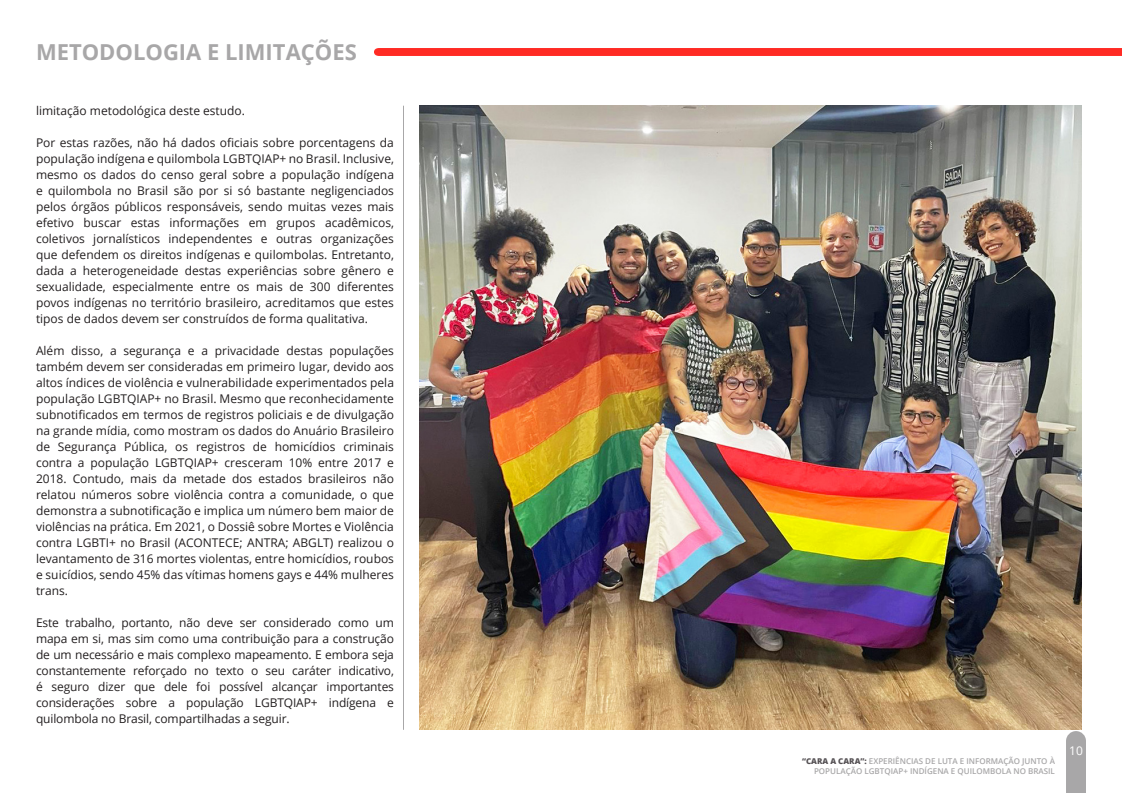
<style>
.page{position:relative;width:1122px;height:793px;background:#fff}
.page>*{position:absolute;margin:0;border:0;box-sizing:border-box;transform-origin:0 0}
.TÍTULO_2{font:700 22px "Open Sans";color:#a8a7a8}
.body{font:12px/16px "Open Sans";color:#231f20;text-align:justify}
.t1{font:12px "Open Sans";color:#fff}
.t2{font:600 8px/10px "Open Sans";color:#a8a7a8;text-align:right}
.s1{font-weight:800;color:#555154}
</style>
<div class="page">
<svg style="left:1066px;top:731px;width:20px;height:62px"></svg>
<div style="left:374px;top:48px;width:748px;height:8px;background:#ff2b24"></div>
<img style="left:419px;top:106px;width:663px;height:624px">
<hr style="left:403px;top:106px;width:1px;height:624px;background:#a8a7a8">
<p class="TÍTULO_2" style="left:36px;top:37px;width:322px">METODOLOGIA E LIMITAÇÕES</p>
<p class="body" style="left:36px;top:102px;width:211px">limitação metodológica deste estudo.</p>
<p class="body" style="left:36px;top:134px;width:360px">Por estas razões, não há dados oficiais sobre porcentagens da população indígena e quilombola LGBTQIAP+ no Brasil. Inclusive, mesmo os dados do censo geral sobre a população indígena e quilombola no Brasil são por si só bastante negligenciados pelos órgãos públicos responsáveis, sendo muitas vezes mais efetivo buscar estas informações em grupos acadêmicos, coletivos jornalísticos independentes e outras organizações que defendem os direitos indígenas e quilombolas. Entretanto, dada a heterogeneidade destas experiências sobre gênero e sexualidade, especialmente entre os mais de 300 diferentes povos indígenas no território brasileiro, acreditamos que estes tipos de dados devem ser construídos de forma qualitativa.</p>
<p class="body" style="left:36px;top:342px;width:360px">Além disso, a segurança e a privacidade destas populações também devem ser consideradas em primeiro lugar, devido aos altos índices de violência e vulnerabilidade experimentados pela população LGBTQIAP+ no Brasil. Mesmo que reconhecidamente subnotificados em termos de registros policiais e de divulgação na grande mídia, como mostram os dados do Anuário Brasileiro de Segurança Pública, os registros de homicídios criminais contra a população LGBTQIAP+ cresceram 10% entre 2017 e 2018. Contudo, mais da metade dos estados brasileiros não relatou números sobre violência contra a comunidade, o que demonstra a subnotificação e implica um número bem maior de violências na prática. Em 2021, o Dossiê sobre Mortes e Violência contra LGBTI+ no Brasil (ACONTECE; ANTRA; ABGLT) realizou o levantamento de 316 mortes violentas, entre homicídios, roubos e suicídios, sendo 45% das vítimas homens gays e 44% mulheres trans.</p>
<p class="body" style="left:36px;top:614px;width:360px">Este trabalho, portanto, não deve ser considerado como um mapa em si, mas sim como uma contribuição para a construção de um necessário e mais complexo mapeamento. E embora seja constantemente reforçado no texto o seu caráter indicativo, é seguro dizer que dele foi possível alcançar importantes considerações sobre a população LGBTQIAP+ indígena e quilombola no Brasil, compartilhadas a seguir.</p>
<p class="t2" style="left:802px;top:756px;width:254px"><span class="s1">“CARA A CARA”:</span> EXPERIÊNCIAS DE LUTA E INFORMAÇÃO JUNTO À<br>POPULAÇÃO LGBTQIAP+ INDÍGENA E QUILOMBOLA NO BRASIL</p>
<p class="t1" style="left:1069px;top:742px;width:15px">10</p>
</div>
